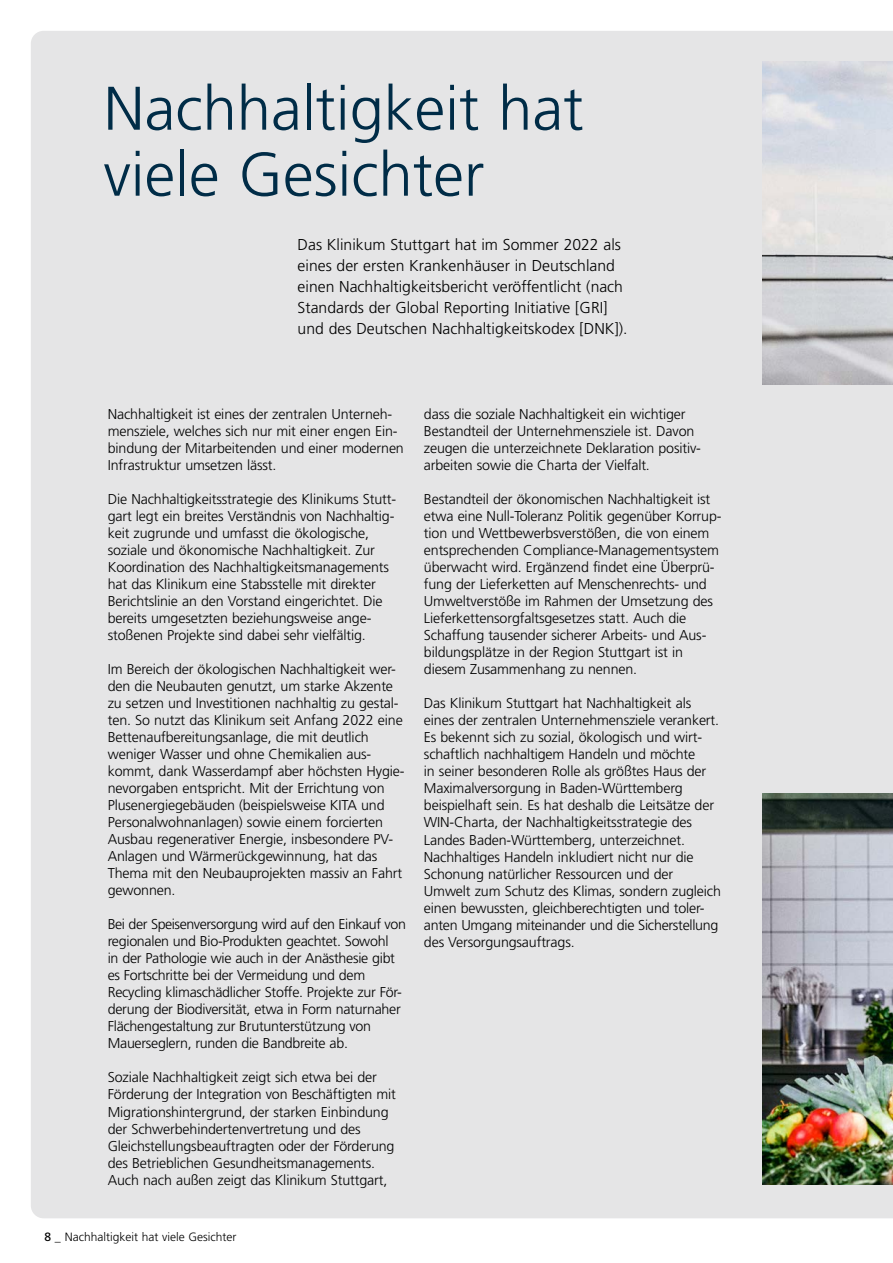
<style>
.page{position:relative;width:893px;height:1263px;background:#fff}
.page>*{position:absolute;margin:0;border:0;box-sizing:border-box;transform-origin:0 0}
.t1{font:300 61.5px/66px "Frutiger LT Pro";color:#002c47}
.t2{font:300 15.75px/21px "Frutiger LT Pro";color:#000}
.t3{font:300 14.25px/17px "Frutiger LT Pro";letter-spacing:-.01em;color:#000}
.t4{font:300 12px "Frutiger LT Pro";color:#000}
.s1{font-weight:400}
</style>
<div class="page">
<div style="left:31px;top:31px;width:862px;height:1187px;background:#e5e5e6"></div>
<img style="left:762px;top:62px;width:131px;height:323px">
<img style="left:762px;top:793px;width:131px;height:391px">
<h1 class="t1" style="left:104px;top:76px;width:482px">Nachhaltigkeit hat viele Gesichter</h1>
<p class="t2" style="left:298px;top:234px;width:331px">Das Klinikum Stuttgart hat im Sommer 2022 als eines der ersten Krankenhäuser in Deutschland einen Nachhaltigkeitsbericht veröffentlicht (nach Standards der Global Reporting Initiative [GRI] und des Deutschen Nachhaltigkeitskodex [DNK]).</p>
<p class="t3" style="left:108px;top:406px;width:298px">Nachhaltigkeit ist eines der zentralen Unterneh&shy;mensziele, welches sich nur mit einer engen Ein&shy;bindung der Mitarbeitenden und einer modernen Infrastruktur umsetzen lässt.</p>
<p class="t3" style="left:108px;top:491px;width:290px">Die Nachhaltigkeitsstrategie des Klinikums Stutt&shy;gart legt ein breites Verständnis von Nachhaltig&shy;keit zugrunde und umfasst die ökologische, soziale und ökonomische Nachhaltigkeit. Zur Koordination des Nachhaltigkeitsmanagements hat das Klinikum eine Stabsstelle mit direkter Berichtslinie an den Vorstand eingerichtet. Die bereits umgesetzten beziehungsweise ange&shy;stoßenen Projekte sind dabei sehr vielfältig.</p>
<p class="t3" style="left:108px;top:661px;width:298px">Im Bereich der ökologischen Nachhaltigkeit wer&shy;den die Neubauten genutzt, um starke Akzente zu setzen und Investitionen nachhaltig zu gestal&shy;ten. So nutzt das Klinikum seit Anfang 2022 eine Bettenaufbereitungsanlage, die mit deutlich weniger Wasser und ohne Chemikalien aus&shy;kommt, dank Wasserdampf aber höchsten Hygie&shy;nevorgaben entspricht. Mit der Errichtung von Plusenergiegebäuden (beispielsweise KITA und Personalwohnanlagen) sowie einem forcierten Ausbau regenerativer Energie, insbesondere PV-Anlagen und Wärmerückgewinnung, hat das Thema mit den Neubauprojekten massiv an Fahrt gewonnen.</p>
<p class="t3" style="left:108px;top:916px;width:300px">Bei der Speisenversorgung wird auf den Einkauf von regionalen und Bio-Produkten geachtet. Sowohl<br>in der Pathologie wie auch in der Anästhesie gibt es Fortschritte bei der Vermeidung und dem Recycling klimaschädlicher Stoffe. Projekte zur För&shy;derung der Biodiversität, etwa in Form naturnaher Flächengestaltung zur Brutunterstützung von Mauerseglern, runden die Bandbreite ab.</p>
<p class="t3" style="left:108px;top:1069px;width:290px">Soziale Nachhaltigkeit zeigt sich etwa bei der Förderung der Integration von Beschäftigten mit Migrationshintergrund, der starken Einbindung der Schwerbehindertenvertretung und des Gleichstellungsbeauftragten oder der Förderung des Betrieblichen Gesundheitsmanagements.<br>Auch nach außen zeigt das Klinikum Stuttgart,</p>
<p class="t4" style="left:45px;top:1230px;width:193px"><span class="s1">8 _</span> Nachhaltigkeit hat viele Gesichter</p>
<p class="t3" style="left:424px;top:406px;width:277px">dass die soziale Nachhaltigkeit ein wichtiger Bestandteil der Unternehmensziele ist. Davon zeugen die unterzeichnete Deklaration positiv&shy;arbeiten sowie die Charta der Vielfalt.</p>
<p class="t3" style="left:424px;top:491px;width:299px">Bestandteil der ökonomischen Nachhaltigkeit ist etwa eine Null-Toleranz Politik gegenüber Korrup&shy;tion und Wettbewerbsverstößen, die von einem entsprechenden Compliance-Managementsystem überwacht wird. Ergänzend findet eine Überprü&shy;fung der Lieferketten auf Menschenrechts- und Umweltverstöße im Rahmen der Umsetzung des Lieferkettensorgfaltsgesetzes statt. Auch die Schaffung tausender sicherer Arbeits- und Aus&shy;bildungsplätze in der Region Stuttgart ist in diesem Zusammenhang zu nennen.</p>
<p class="t3" style="left:424px;top:695px;width:299px">Das Klinikum Stuttgart hat Nachhaltigkeit als eines der zentralen Unternehmensziele verankert.<br>Es bekennt sich zu sozial, ökologisch und wirt&shy;schaftlich nachhaltigem Handeln und möchte<br>in seiner besonderen Rolle als größtes Haus der Maximalversorgung in Baden-Württemberg beispielhaft sein. Es hat deshalb die Leitsätze der WIN-Charta, der Nachhaltigkeitsstrategie des Landes Baden-Württemberg, unterzeichnet.<br>Nachhaltiges Handeln inkludiert nicht nur die Schonung natürlicher Ressourcen und der Umwelt zum Schutz des Klimas, sondern zugleich einen bewussten, gleichberechtigten und toler&shy;anten Umgang miteinander und die Sicherstellung des Versorgungsauftrags.</p>
</div>
